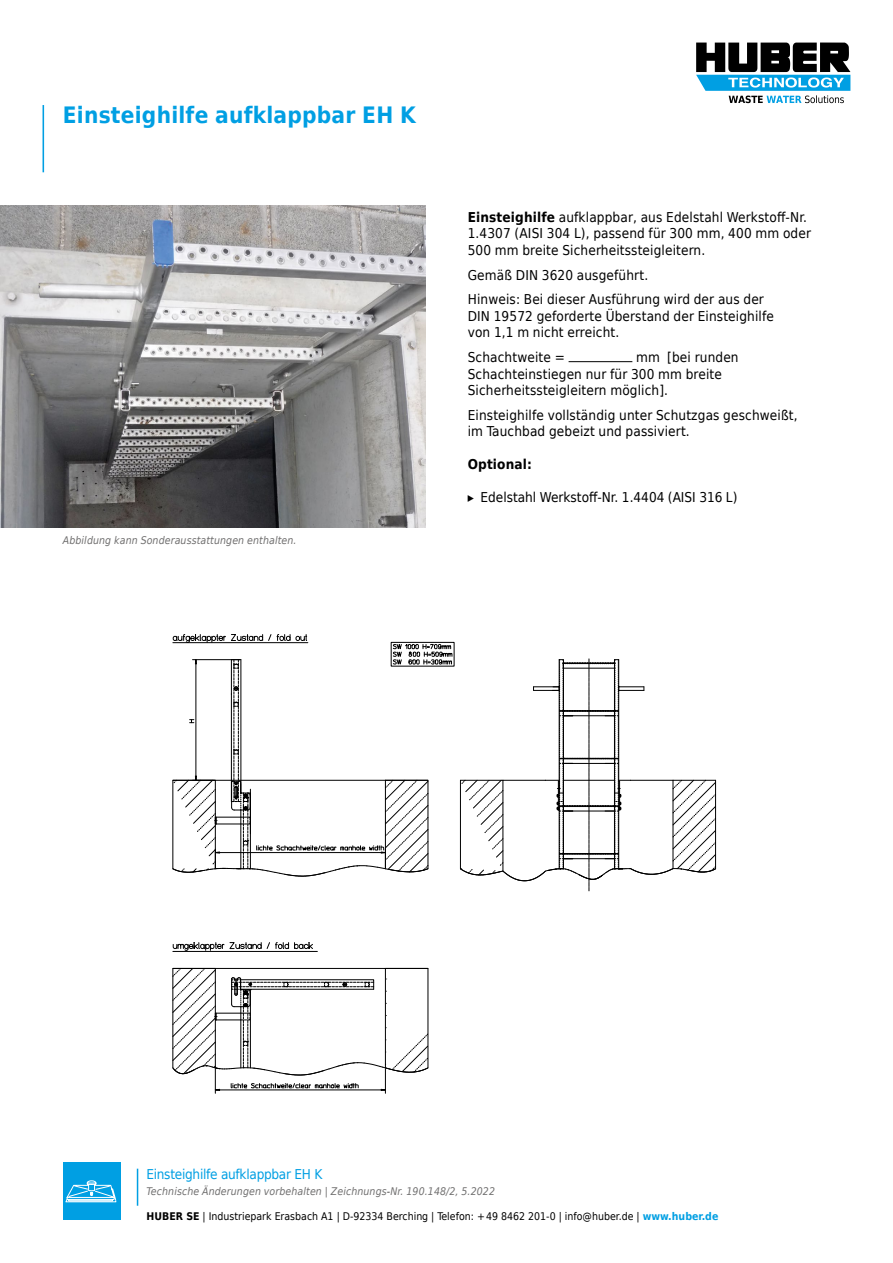
<style>
.page{position:relative;width:893px;height:1263px;background:#fff}
.page>*{position:absolute;margin:0;border:0;box-sizing:border-box;transform-origin:0 0}
.t1{font:700 22.5px "Huber Tec";letter-spacing:.01em;color:#009fe3}
.t2{font:13.5px/16.5px "Huber Tec";letter-spacing:.01em;color:#000}
.t3{font:13.5px "Huber Tec";letter-spacing:-.02em;color:#009fe3}
.t4{font:700 13.5px "Huber Tec";letter-spacing:.01em;color:#000}
.t5{font:italic 10.5px "Huber Tec";letter-spacing:.01em;color:#706f6f}
.t6{font:10.5px "Huber Tec";color:#000}
.s1{font-weight:700}
.s2{font-weight:700;color:#009fe3}
</style>
<div class="page">
<svg style="left:696px;top:43px;width:154px;height:60px"></svg>
<hr style="left:137px;top:1169px;width:1px;height:37px;background:#009fe3">
<div style="left:63px;top:1162px;width:58px;height:58px;background:#009fe3"></div>
<hr style="left:43px;top:105px;width:1px;height:67px;background:#009fe3">
<svg style="left:65px;top:1180px;width:52px;height:22px"></svg>
<img style="left:0;top:205px;width:425px;height:322px">
<hr style="left:569px;top:361px;width:63px;height:1px;background:#000">
<hr style="left:173px;top:951px;width:144px;height:1px;background:#000">
<svg style="left:460px;top:659px;width:256px;height:232px"></svg>
<svg style="left:172px;top:968px;width:257px;height:125px"></svg>
<svg style="left:172px;top:634px;width:280px;height:243px"></svg>
<svg style="left:172px;top:942px;width:142px;height:9px"></svg>
<h1 class="t1" style="left:63px;top:96px;width:354px">Einsteighilfe aufklappbar EH K</h1>
<p class="t5" style="left:63px;top:532px;width:235px">Abbildung kann Sonderausstattungen enthalten.</p>
<p class="t2" style="left:468px;top:208px;width:345px"><span class="s1">Einsteighilfe</span> aufklappbar, aus Edelstahl Werkstoff-Nr.<br>1.4307 (AISI 304 L), passend für 300 mm, 400 mm oder<br>500 mm breite Sicherheitssteigleitern.</p>
<p class="t2" style="left:468px;top:262px;width:298px;line-height:24.8px">Gemäß DIN 3620 ausgeführt.<br>Hinweis: Bei dieser Ausführung wird der aus der</p>
<p class="t2" style="left:468px;top:307px;width:308px">DIN 19572 geforderte Überstand der Einsteighilfe von 1,1 m nicht erreicht.</p>
<p class="t2" style="left:468px;top:348px;width:99px">Schachtweite =</p>
<p class="t2" style="left:468px;top:348px;width:272px;text-indent:168px">mm [bei runden<br>Schachteinstiegen nur für 300 mm breite<br>Sicherheitssteigleitern möglich].</p>
<p class="t2" style="left:468px;top:406px;width:331px">Einsteighilfe vollständig unter Schutzgas geschweißt, im Tauchbad gebeizt und passiviert.</p>
<p class="t4" style="left:468px;top:453px;width:66px">Optional:</p>
<p class="t2" style="left:468px;top:489px;width:271px">▸ Edelstahl Werkstoff-Nr. 1.4404 (AISI 316 L)</p>
<p class="t3" style="left:146px;top:1163px;width:177px">Einsteighilfe aufklappbar EH K</p>
<p class="t5" style="left:146px;top:1184px;width:350px">Technische Änderungen vorbehalten | Zeichnungs-Nr. 190.148/2, 5.2022</p>
<p class="t6" style="left:147px;top:1208px;width:573px"><span class="s1">HUBER SE</span> | Industriepark Erasbach A1 | D-92334 Berching | Telefon: +49 8462 201-0 | info@huber.de | <span class="s2">www.huber.de</span></p>
</div>
